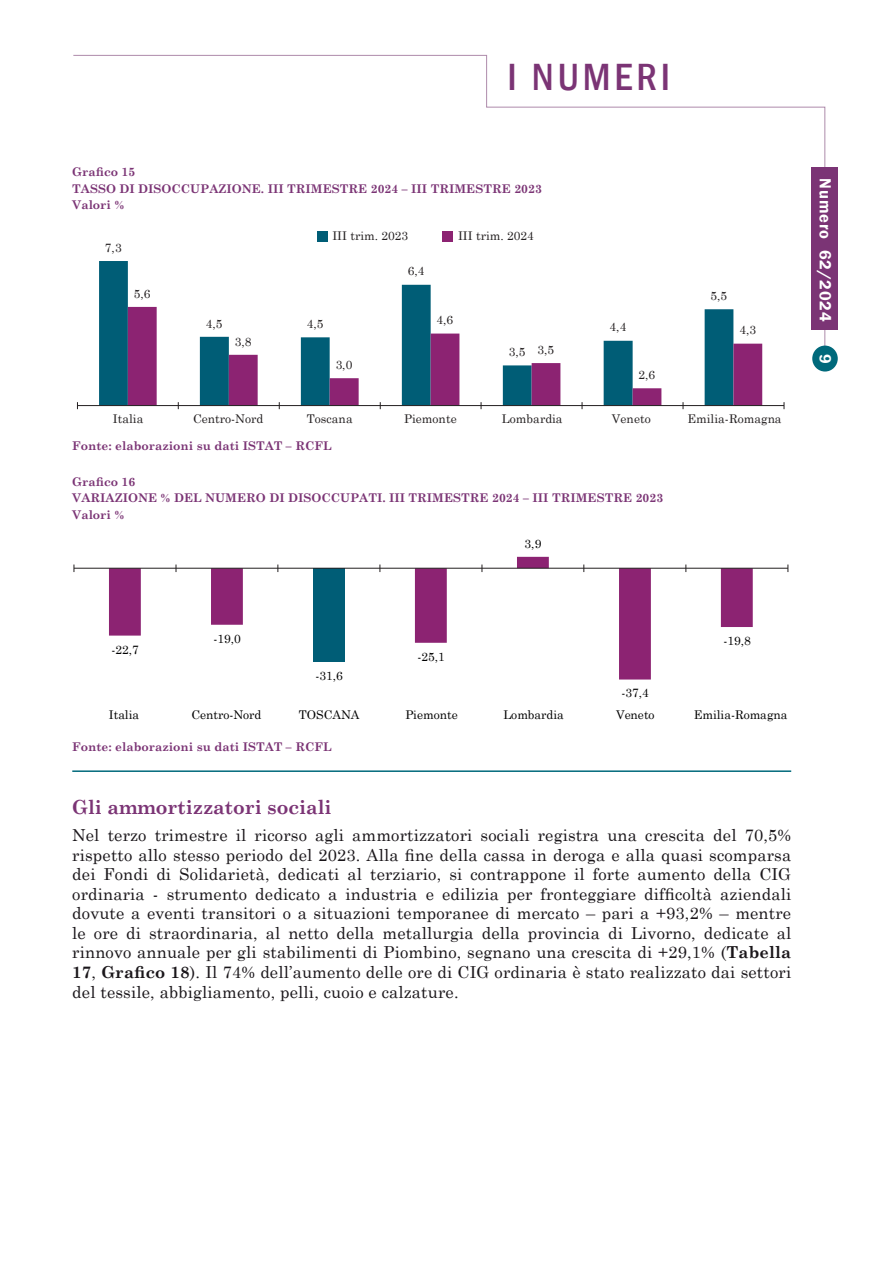
<style>
.page{position:relative;width:893px;height:1263px;background:#fff}
.page>*{position:absolute;margin:0;border:0;box-sizing:border-box;transform-origin:0 0}
.t1{font:500 condensed 39px "Franklin Gothic";letter-spacing:.1em;color:#7b3475}
.t2{font:700 19.5px "Century Schoolbook";color:#7b3475}
.t3{font:16.5px/19.5px "Century Schoolbook";letter-spacing:.01em;color:#1a161a;text-align:justify}
.t4{font:600 16.5px "Franklin Gothic";letter-spacing:.05em;color:#fff}
.t5{font:700 12px/16.5px "Century Schoolbook";color:#7b3475}
.t6{font:12px "Century Schoolbook";color:#231f20}
.t7{font:12px "Century Schoolbook";letter-spacing:-.005em;color:#000001}
.s1{font-weight:700}
</style>
<div class="page">
<svg style="left:73px;top:55px;width:753px;height:305px"></svg>
<div style="left:812px;top:346px;width:26px;height:26px;background:#00697b;border-radius:50%"></div>
<div style="left:811px;top:167px;width:27px;height:162px;background:#7b3475"></div>
<hr style="left:72px;top:770px;width:719px;height:2px;background:#00697b">
<div style="left:317px;top:231px;width:10px;height:10px;background:#005d76"></div>
<div style="left:443px;top:231px;width:10px;height:10px;background:#8c2372"></div>
<svg style="left:99px;top:261px;width:634px;height:144px"></svg>
<svg style="left:128px;top:307px;width:634px;height:98px"></svg>
<hr style="left:77px;top:405px;width:707px;height:1px;background:#231f20">
<svg style="left:109px;top:557px;width:644px;height:122px"></svg>
<hr style="left:74px;top:568px;width:714px;height:1px;background:#231f20">
<p class="t5" style="left:72px;top:163px;width:64px">Grafico 15</p>
<h1 class="t1" style="left:507px;top:51px;width:164px">I NUMERI</h1>
<p class="t5" style="left:72px;top:179px;width:19px">TASSO</p>
<p class="t5" style="left:120px;top:179px;width:44px">DI DISOCC</p>
<p class="t5" style="left:190px;top:179px;width:52px">UPAZIONE</p>
<p class="t5" style="left:261px;top:179px;width:282px">. III trimestre 2024 – III trimestre 2023</p>
<p class="t5" style="left:72px;top:196px;width:54px">Valori %</p>
<p class="t6" style="left:332px;top:226px;width:77px">III trim. 2023</p>
<p class="t6" style="left:458px;top:226px;width:77px">III trim. 2024</p>
<p class="t6" style="left:105px;top:237px;width:18px">7,3</p>
<p class="t6" style="left:408px;top:261px;width:18px">6,4</p>
<p class="t6" style="left:134px;top:283px;width:18px">5,6</p>
<p class="t6" style="left:711px;top:285px;width:18px">5,5</p>
<p class="t6" style="left:235px;top:331px;width:18px">3,8</p>
<p class="t6" style="left:336px;top:354px;width:18px">3,0</p>
<p class="t6" style="left:437px;top:310px;width:18px">4,6</p>
<p class="t6" style="left:206px;top:313px;width:18px">4,5</p>
<p class="t6" style="left:307px;top:314px;width:18px">4,5</p>
<p class="t6" style="left:610px;top:317px;width:18px">4,4</p>
<p class="t6" style="left:537px;top:339px;width:18px">3,5</p>
<p class="t6" style="left:509px;top:342px;width:18px">3,5</p>
<p class="t6" style="left:638px;top:364px;width:18px">2,6</p>
<p class="t6" style="left:739px;top:320px;width:18px">4,3</p>
<p class="t6" style="left:113px;top:409px;width:32px">Italia</p>
<p class="t6" style="left:193px;top:409px;width:72px">Centro-Nord</p>
<p class="t6" style="left:307px;top:409px;width:47px">Toscana</p>
<p class="t6" style="left:404px;top:409px;width:54px">Piemonte</p>
<p class="t6" style="left:502px;top:409px;width:62px">Lombardia</p>
<p class="t6" style="left:612px;top:409px;width:40px">Veneto</p>
<p class="t6" style="left:687px;top:409px;width:96px">Emilia-Romagna</p>
<p class="t5" style="left:72px;top:437px;width:261px">Fonte: elaborazioni su dati ISTAT – RCFL</p>
<p class="t5" style="left:72px;top:473px;width:67px">Grafico 16<br>VARIAZIONE</p>
<p class="t5" style="left:161px;top:489px;width:76px">% DE L NUMERO</p>
<p class="t5" style="left:269px;top:489px;width:44px">DI DISOCC</p>
<p class="t5" style="left:340px;top:489px;width:325px">UPATI. III trimestre 2024 – III trimestre 2023</p>
<p class="t5" style="left:72px;top:506px;width:54px">Valori %</p>
<p class="t7" style="left:525px;top:533px;width:18px">3,9</p>
<p class="t4" style="left:836px;top:178px;width:145px;rotate:90deg">Numero 62/2024</p>
<p class="t4" style="left:835px;top:354px;width:11px;rotate:90deg">9</p>
<p class="t7" style="left:112px;top:639px;width:29px">-22,7</p>
<p class="t7" style="left:214px;top:628px;width:29px">-19,0</p>
<p class="t7" style="left:316px;top:666px;width:29px">-31,6</p>
<p class="t7" style="left:418px;top:646px;width:29px">-25,1</p>
<p class="t7" style="left:622px;top:683px;width:29px">-37,4</p>
<p class="t7" style="left:723px;top:631px;width:29px">-19,8</p>
<p class="t7" style="left:109px;top:705px;width:32px">Italia</p>
<p class="t7" style="left:192px;top:705px;width:71px">Centro-Nord</p>
<p class="t7" style="left:299px;top:705px;width:62px">TOSCANA</p>
<p class="t7" style="left:405px;top:705px;width:54px">Piemonte</p>
<p class="t7" style="left:503px;top:705px;width:62px">Lombardia</p>
<p class="t7" style="left:616px;top:705px;width:40px">Veneto</p>
<p class="t7" style="left:694px;top:705px;width:95px">Emilia-Romagna</p>
<p class="t5" style="left:72px;top:738px;width:261px">Fonte: elaborazioni su dati ISTAT – RCFL</p>
<p class="t2" style="left:72px;top:792px;width:261px">Gli ammortizzatori sociali</p>
<p class="t3" style="left:72px;top:824px;width:720px">Nel terzo trimestre il ricorso agli ammortizzatori sociali registra una crescita del 70,5% rispetto allo stesso periodo del 2023. Alla fine della cassa in deroga e alla quasi scomparsa dei Fondi di Solidarietà, dedicati al terziario, si contrappone il forte aumento della CIG ordinaria - strumento dedicato a industria e edilizia per fronteggiare difficoltà aziendali dovute a eventi transitori o a situazioni temporanee di mercato – pari a +93,2% – mentre le ore di straordinaria, al netto della metallurgia della provincia di Livorno, dedicate al rinnovo annuale per gli stabilimenti di Piombino, segnano una crescita di +29,1% (<span class="s1">Tabella 17</span>, <span class="s1">Grafico 18</span>). Il 74% dell’aumento delle ore di CIG ordinaria è stato realizzato dai settori del tessile, abbigliamento, pelli, cuoio e calzature.</p>
</div>
